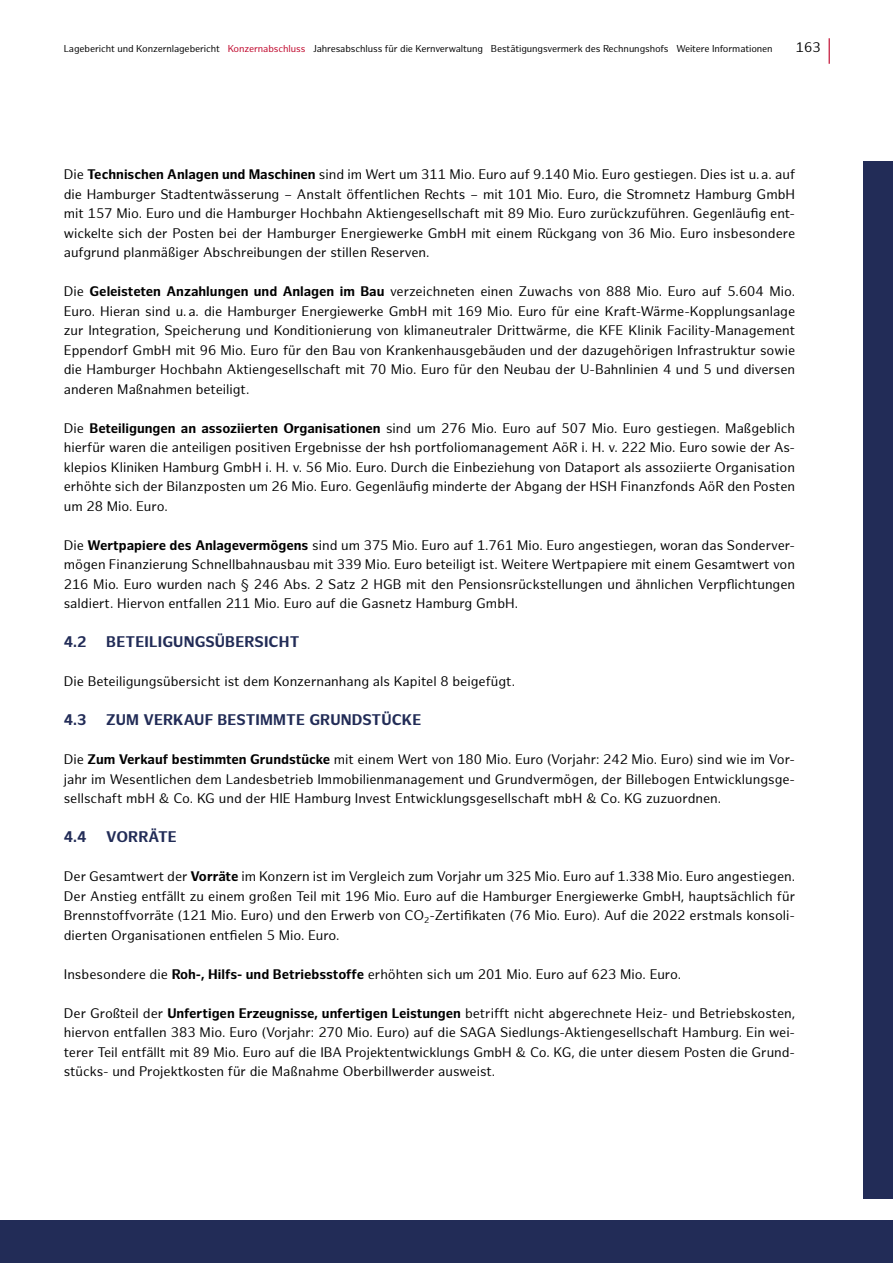
<style>
.page{position:relative;width:893px;height:1263px;background:#fff}
.page>*{position:absolute;margin:0;border:0;box-sizing:border-box;transform-origin:0 0}
.subheadline_blau_ver{font:700 15px "Hamburg Sans";letter-spacing:.01em;color:#222c57}
.fliesstext_abstand_n{font:13.5px/19.5px "Hamburg Sans";color:#000;text-align:justify}
.t1{font:9.75px "Hamburg Sans";letter-spacing:-.01em;color:#000}
.s1{color:#be0027}
.s2{font-weight:700}
</style>
<div class="page">
<div style="left:863px;top:162px;width:30px;height:1037px;background:#222c57"></div>
<svg style="left:829px;top:38px;width:1px;height:26px"></svg>
<div style="left:0;top:1220px;width:893px;height:43px;background:#222c57"></div>
<p class="t1" style="left:64px;top:43px;width:710px">Lagebericht und Konzernlagebericht <span class="s1">Konzernabschluss</span> Jahresabschluss für die Kernverwaltung Bestätigungsvermerk des Rechnungshofs Weitere Informationen</p>
<p class="fliesstext_abstand_n" style="left:796px;top:38px;width:26px">163</p>
<p class="fliesstext_abstand_n" style="left:64px;top:165px;width:733px">Die <span class="s2">Technischen Anlagen und Maschinen</span> sind im Wert um 311 Mio. Euro auf 9.140 Mio. Euro gestiegen. Dies ist u.a. auf die Hamburger Stadtentwässerung – Anstalt öffentlichen Rechts – mit 101 Mio. Euro, die Stromnetz Hamburg GmbH mit 157 Mio. Euro und die Hamburger Hochbahn Aktiengesellschaft mit 89 Mio. Euro zurückzuführen. Gegenläufig ent&shy;wickelte sich der Posten bei der Hamburger Energiewerke GmbH mit einem Rückgang von 36 Mio. Euro insbesondere aufgrund planmäßiger Abschreibungen der stillen Reserven.</p>
<p class="fliesstext_abstand_n" style="left:64px;top:282px;width:733px">Die <span class="s2">Geleisteten Anzahlungen und Anlagen im Bau</span> verzeichneten einen Zuwachs von 888 Mio. Euro auf 5.604 Mio.<br>Euro. Hieran sind u.a. die Hamburger Energiewerke GmbH mit 169 Mio. Euro für eine Kraft-Wärme-Kopplungsanlage zur Integration, Speicherung und Konditionierung von klimaneutraler Drittwärme, die KFE Klinik Facility-Management Eppendorf GmbH mit 96 Mio. Euro für den Bau von Krankenhausgebäuden und der dazugehörigen Infrastruktur sowie die Hamburger Hochbahn Aktiengesellschaft mit 70 Mio. Euro für den Neubau der U-Bahnlinien 4 und 5 und diversen anderen Maßnahmen beteiligt.</p>
<p class="fliesstext_abstand_n" style="left:64px;top:419px;width:733px">Die <span class="s2">Beteiligungen an assoziierten Organisationen</span> sind um 276 Mio. Euro auf 507 Mio. Euro gestiegen. Maßgeblich hierfür waren die anteiligen positiven Ergebnisse der hsh portfoliomanagement AöR i. H. v. 222 Mio. Euro sowie der As&shy;klepios Kliniken Hamburg GmbH i. H. v. 56 Mio. Euro. Durch die Einbeziehung von Dataport als assoziierte Organisation erhöhte sich der Bilanzposten um 26 Mio. Euro. Gegenläufig minderte der Abgang der HSH Finanzfonds AöR den Posten um 28 Mio. Euro.</p>
<p class="fliesstext_abstand_n" style="left:64px;top:536px;width:733px">Die <span class="s2">Wertpapiere des Anlagevermögens</span> sind um 375 Mio. Euro auf 1.761 Mio. Euro angestiegen, woran das Sonderver&shy;mögen Finanzierung Schnellbahnausbau mit 339 Mio. Euro beteiligt ist. Weitere Wertpapiere mit einem Gesamtwert von 216 Mio. Euro wurden nach § 246 Abs. 2 Satz 2 HGB mit den Pensionsrückstellungen und ähnlichen Verpflichtungen saldiert. Hiervon entfallen 211 Mio. Euro auf die Gasnetz Hamburg GmbH.</p>
<h3 class="subheadline_blau_ver" style="left:64px;top:633px;width:24px">4.2</h3>
<h3 class="subheadline_blau_ver" style="left:106px;top:633px;width:195px">BETEILIGUNGSÜBERSICHT</h3>
<p class="fliesstext_abstand_n" style="left:64px;top:672px;width:453px">Die Beteiligungsübersicht ist dem Konzernanhang als Kapitel 8 beigefügt.</p>
<h3 class="subheadline_blau_ver" style="left:64px;top:711px;width:24px">4.3</h3>
<h3 class="subheadline_blau_ver" style="left:106px;top:711px;width:317px">ZUM VERKAUF BESTIMMTE GRUNDSTÜCKE</h3>
<p class="fliesstext_abstand_n" style="left:64px;top:750px;width:733px">Die <span class="s2">Zum Verkauf bestimmten Grundstücke</span> mit einem Wert von 180 Mio. Euro (Vorjahr: 242 Mio. Euro) sind wie im Vor&shy;jahr im Wesentlichen dem Landesbetrieb Immobilienmanagement und Grundvermögen, der Billebogen Entwicklungsge&shy;sellschaft mbH &amp; Co. KG und der HIE Hamburg Invest Entwicklungsgesellschaft mbH &amp; Co. KG zuzuordnen.</p>
<h3 class="subheadline_blau_ver" style="left:64px;top:828px;width:24px">4.4</h3>
<h3 class="subheadline_blau_ver" style="left:106px;top:828px;width:72px">VORRÄTE</h3>
<p class="fliesstext_abstand_n" style="left:64px;top:867px;width:733px">Der Gesamtwert der <span class="s2">Vorräte</span> im Konzern ist im Vergleich zum Vorjahr um 325 Mio. Euro auf 1.338 Mio. Euro angestiegen.<br>Der Anstieg entfällt zu einem großen Teil mit 196 Mio. Euro auf die Hamburger Energiewerke GmbH, hauptsächlich für Brennstoffvorräte (121 Mio. Euro) und den Erwerb von CO<sub>2</sub>-Zertifikaten (76 Mio. Euro). Auf die 2022 erstmals konsoli&shy;dierten Organisationen entfielen 5 Mio. Euro.</p>
<p class="fliesstext_abstand_n" style="left:64px;top:965px;width:619px">Insbesondere die <span class="s2">Roh-, Hilfs- und Betriebsstoffe</span> erhöhten sich um 201 Mio. Euro auf 623 Mio. Euro.</p>
<p class="fliesstext_abstand_n" style="left:64px;top:1004px;width:733px">Der Großteil der <span class="s2">Unfertigen Erzeugnisse, unfertigen Leistungen</span> betrifft nicht abgerechnete Heiz- und Betriebskosten, hiervon entfallen 383 Mio. Euro (Vorjahr: 270 Mio. Euro) auf die SAGA Siedlungs-Aktiengesellschaft Hamburg. Ein wei&shy;terer Teil entfällt mit 89 Mio. Euro auf die IBA Projektentwicklungs GmbH &amp; Co. KG, die unter diesem Posten die Grund&shy;stücks- und Projektkosten für die Maßnahme Oberbillwerder ausweist.</p>
</div>
